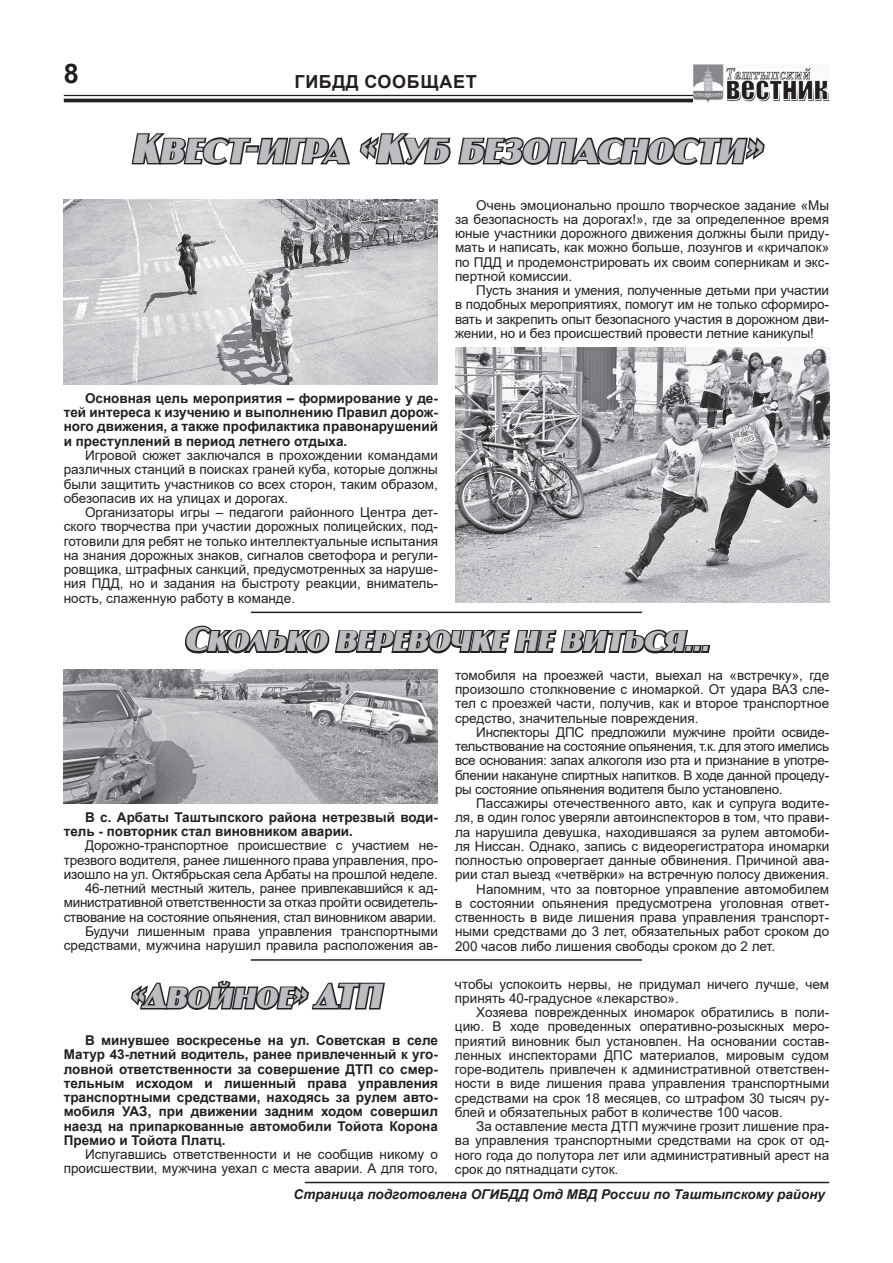
<style>
.page{position:relative;width:893px;height:1263px;background:#fff}
.page>*{position:absolute;margin:0;border:0;box-sizing:border-box;transform-origin:0 0}
.t1{font:italic 700 39px "a Jasper Caps";color:#bcbdc0}
.t2{font:italic 700 33px "a Jasper Caps";color:#bcbdc0}
.t3{font:700 27px "Arial";color:#231f20}
.t4{font:700 18px "Arial";letter-spacing:.035em;color:#231f20}
.t5{font:13.5px/14.2px "Arial";color:#231f20;text-align:justify}
.t6{font:700 13.5px/14.2px "Arial";color:#231f20;text-align:justify}
.t7{font:italic 700 13.5px "Arial";color:#231f20}
</style>
<div class="page">
<hr style="left:64px;top:95px;width:765px;height:1px;background:#231f20">
<hr style="left:64px;top:99px;width:765px;height:3px;background:#231f20">
<img style="left:694px;top:65px;width:135px;height:37px">
<hr style="left:305px;top:1182px;width:524px;height:1px;background:#231f20">
<svg style="left:131px;top:133px;width:219px;height:32px"></svg>
<svg style="left:359px;top:133px;width:406px;height:32px"></svg>
<img style="left:455px;top:347px;width:374px;height:256px">
<img style="left:64px;top:200px;width:374px;height:185px">
<hr style="left:251px;top:612px;width:391px;height:1px;background:#231f20">
<svg style="left:185px;top:625px;width:526px;height:29px"></svg>
<hr style="left:251px;top:959px;width:391px;height:2px;background:#231f20">
<svg style="left:131px;top:980px;width:254px;height:30px"></svg>
<img style="left:64px;top:670px;width:374px;height:134px">
<h3 class="t3" style="left:64px;top:55px;width:17px">8</h3>
<h3 class="t4" style="left:294px;top:69px;width:184px">ГИ БДД сообщает</h3>
<h1 class="t1" style="left:131px;top:127px;width:640px">Квест-игра «Куб безопасности»</h1>
<p class="t5" style="left:455px;top:198px;width:376px;text-indent:21px">Очень эмоционально прошло творческое задание «Мы за безопасность на дорогах!», где за определенное время юные участники дорожного движения должны были приду&shy;мать и написать, как можно больше, лозунгов и «кричалок» по ПДД и продемонстрировать их своим соперникам и экс&shy;пертной комиссии.</p>
<p class="t5" style="left:455px;top:283px;width:376px;text-indent:21px">Пусть знания и умения, полученные детьми при участии в подобных мероприятиях, помогут им не только сформиро&shy;вать и закрепить опыт безопасного участия в дорожном дви&shy;жении, но и без происшествий провести летние каникулы!</p>
<p class="t6" style="left:64px;top:391px;width:376px;text-indent:21px">Основная цель мероприятия – формирование у де&shy;тей интереса к изучению и выполнению Правил дорож&shy;ного движения, а также профилактика правонарушений и преступлений в период летнего отдыха.</p>
<p class="t5" style="left:64px;top:448px;width:376px;text-indent:21px">Игровой сюжет заключался в прохождении командами различных станций в поисках граней куба, которые должны были защитить участников со всех сторон, таким образом, обезопасив их на улицах и дорогах.</p>
<p class="t5" style="left:64px;top:505px;width:376px;text-indent:21px">Организаторы игры – педагоги районного Центра дет&shy;ского творчества при участии дорожных полицейских, под&shy;готовили для ребят не только интеллектуальные испытания на знания дорожных знаков, сигналов светофора и регули&shy;ровщика, штрафных санкций, предусмотренных за наруше&shy;ния ПДД, но и задания на быстроту реакции, вниматель&shy;ность, слаженную работу в команде.</p>
<h2 class="t2" style="left:184px;top:621px;width:533px">Сколько веревочке не виться…</h2>
<p class="t6" style="left:64px;top:810px;width:376px;text-indent:21px">В с. Арбаты Таштыпского района нетрезвый води&shy;тель - повторник стал виновником аварии.</p>
<p class="t5" style="left:64px;top:838px;width:376px;text-align:right">Дорожно-транспортное происшествие с участием не&shy;трезвого водителя, ранее лишенного права управления, про&shy;изошло на ул. Октябрьская села Арбаты на прошлой неделе.<br>46-летний местный житель, ранее привлекавшийся к ад&shy;министративной ответственности за отказ пройти освидетель&shy;ствование на состояние опьянения, стал виновником аварии.<br>Будучи лишенным права управления транспортными средствами, мужчина нарушил правила расположения ав-</p>
<h2 class="t2" style="left:129px;top:977px;width:259px">«Двойное» ДТП</h2>
<p class="t6" style="left:64px;top:1033px;width:376px;text-indent:21px">В минувшее воскресенье на ул. Советская в селе Матур 43-летний водитель, ранее привлеченный к уго&shy;ловной ответственности за совершение ДТП</p>
<p class="t6" style="left:64px;top:1062px;width:376px;text-indent:315px">со смер&shy;тельным исходом и лишенный права управления транспортными средствами, находясь за рулем авто&shy;мобиля УАЗ, при движении задним ходом совершил наезд на припаркованные автомобили Тойота Корона Премио и Тойота Платц.</p>
<p class="t5" style="left:64px;top:1147px;width:376px;text-align:right">Испугавшись ответственности и не сообщив никому о происшествии, мужчина уехал с места аварии. А для того,</p>
<p class="t5" style="left:455px;top:668px;width:376px">томобиля на проезжей части, выехал на «встречку», где произошло столкновение с иномаркой. От удара ВАЗ сле&shy;тел с проезжей части, получив, как и второе транспортное средство, значительные повреждения.</p>
<p class="t5" style="left:455px;top:725px;width:376px;text-indent:21px">Инспекторы ДПС предложили мужчине пройти освиде&shy;тельствование на состояние опьянения, т.к. для этого имелись все основания: запах алкоголя изо рта и признание в употре&shy;блении накануне спиртных напитков. В ходе данной процеду&shy;ры состояние опьянения водителя было установлено.</p>
<p class="t5" style="left:476px;top:796px;width:354px">Пассажиры отечественного авто, как и супруга водите-</p>
<p class="t5" style="left:455px;top:810px;width:376px">ля, в один голос уверяли автоинспекторов в том, что прави-</p>
<p class="t5" style="left:455px;top:825px;width:376px">ла нарушила девушка, находившаяся за рулем автомоби-</p>
<p class="t5" style="left:455px;top:839px;width:376px">ля Ниссан. Однако, запись с видеорегистратора иномарки</p>
<p class="t5" style="left:455px;top:853px;width:376px">полностью опровергает данные обвинения. Причиной ава-</p>
<p class="t5" style="left:455px;top:867px;width:376px">рии стал выезд «четвёрки» на встречную полосу движения.</p>
<p class="t5" style="left:476px;top:882px;width:354px">Напомним, что за повторное управление автомобилем</p>
<p class="t5" style="left:455px;top:896px;width:376px">в состоянии опьянения предусмотрена уголовная ответ-</p>
<p class="t5" style="left:455px;top:910px;width:376px">ственность в виде лишения права управления транспорт-</p>
<p class="t5" style="left:455px;top:924px;width:376px">ными средствами до 3 лет, обязательных работ сроком до</p>
<p class="t5" style="left:455px;top:939px;width:322px">200 часов либо лишения свободы сроком до 2 лет.</p>
<p class="t5" style="left:455px;top:976px;width:376px">чтобы успокоить нервы, не придумал ничего лучше, чем принять 40-градусное «лекарство».</p>
<p class="t5" style="left:455px;top:1005px;width:376px;text-indent:21px">Хозяева поврежденных иномарок обратились в поли&shy;цию. В ходе проведенных оперативно-розыскных меро&shy;приятий виновник был установлен. На основании состав&shy;ленных инспекторами ДПС материалов, мировым судом горе-водитель привлечен к административной ответствен&shy;ности в виде лишения права управления транспортными средствами на срок 18 месяцев, со штрафом 30 тысяч ру&shy;блей и обязательных работ в количестве 100 часов.</p>
<p class="t5" style="left:455px;top:1119px;width:376px;text-indent:21px">За оставление места ДТП мужчине грозит лишение пра&shy;ва управления транспортными средствами на срок от од&shy;ного года до полутора лет или административный арест на срок до пятнадцати суток.</p>
<p class="t7" style="left:294px;top:1185px;width:533px">Страница подготовлена ОГИБДД Отд МВД России по Таштыпскому району</p>
</div>
